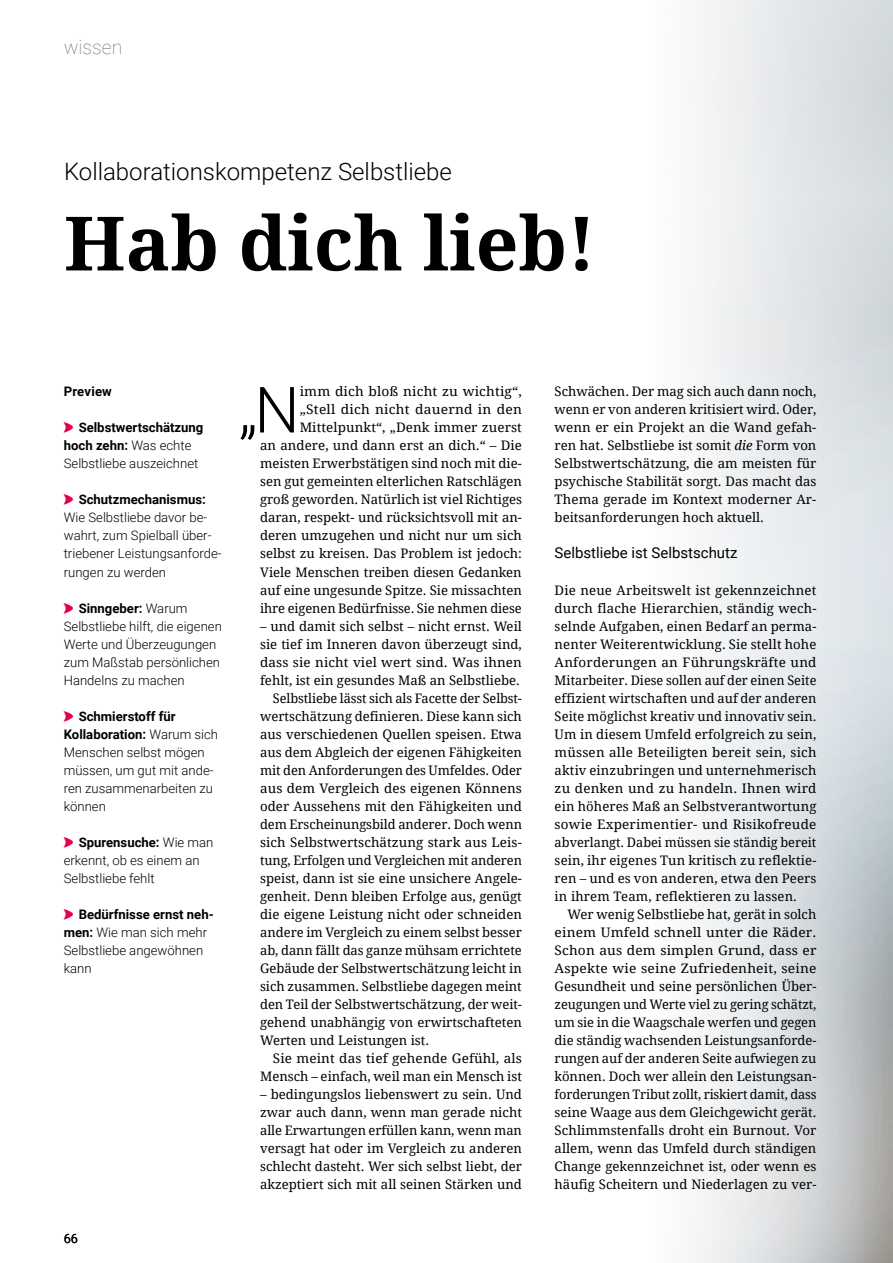
<style>
.page{position:relative;width:893px;height:1263px;background:#fff}
.page>*{position:absolute;margin:0;border:0;box-sizing:border-box;transform-origin:0 0}
.Headline{font:700 75px "Droid Serif";color:#000}
.Fließtext_mit_Initia{font:300 63.75px "Roboto";color:#000}
.Stichzeile{font:300 24px "Roboto";color:#000}
.t1{font:100 19.5px "Roboto";color:#666b6d}
.Zwischentitel{font:15px "Roboto";color:#000}
.Fließtext_mit_Einzug{font:13.2px/18px "Droid Serif";color:#000;text-align:justify}
.Fließtext_ohne_Einzu{font:13.2px/18px "Droid Serif";letter-spacing:.01em;color:#000;text-align:justify}
.t2{font:300 13.2px/18px "Roboto";color:#000}
.Fließtext_mit_Initia-2{font:13.2px/18px "Droid Serif";color:#000;text-align:right;scale:1.05 1}
.Fließtext_mit_Initia-3{font:13.2px/18px "Droid Serif";color:#000;text-align:justify}
.Subheadline__Hervorg{font:700 13.2px "Roboto";letter-spacing:.015em;color:#000}
.t3{font:12.75px "Roboto";color:#000}
.s1{font-weight:700}
.s2{font-style:italic}
</style>
<div class="page">
<h3 class="t1" style="left:64px;top:34px;width:60px">wissen</h3>
<p class="Stichzeile" style="left:64px;top:155px;width:389px">Kollaborationskompetenz Selbstliebe</p>
<p class="Headline" style="left:64px;top:201px;width:533px">Hab dich lieb!</p>
<p class="Subheadline__Hervorg" style="left:64px;top:382px;width:50px">Preview</p>
<p class="t2" style="left:64px;top:418px;width:141px;text-indent:15px"><span class="s1">Selbstwertschätzung hoch zehn:</span> Was echte<br>Selbstliebe auszeichnet</p>
<p class="t2" style="left:64px;top:490px;width:159px;text-indent:15px"><span class="s1">Schutzmechanismus:<br></span>Wie Selbstliebe davor be&shy;wahrt, zum Spielball über&shy;triebener Leistungsanforde&shy;rungen zu werden</p>
<p class="t2" style="left:64px;top:598px;width:160px;text-indent:15px"><span class="s1">Sinngeber:</span> Warum<br>Selbstliebe hilft, die eigenen<br>Werte und Überzeugungen zum Maßstab persönlichen<br>Handelns zu machen</p>
<p class="t2" style="left:64px;top:706px;width:156px;text-indent:15px"><span class="s1">Schmierstoff für<br>Kollaboration:</span> Warum sich<br>Menschen selbst mögen müssen, um gut mit ande&shy;ren zusammenarbeiten zu können</p>
<p class="t2" style="left:64px;top:832px;width:151px;text-indent:15px"><span class="s1">Spurensuche:</span> Wie man erkennt, ob es einem an<br>Selbstliebe fehlt</p>
<p class="t2" style="left:64px;top:904px;width:151px;text-indent:15px"><span class="s1">Bedürfnisse ernst neh&shy;men:</span> Wie man sich mehr<br>Selbstliebe angewöhnen kann</p>
<p class="t3" style="left:64px;top:1229px;width:16px">66</p>
<p class="Fließtext_mit_Initia-2" style="left:260px;top:383px;width:251px">imm dich bloß nicht zu wichtig“,<br>„Stell dich nicht dauernd in den Mittelpunkt“, „Denk immer zuerst<br>an andere, und dann erst an dich.“ – Die meisten Erwerbstätigen sind noch mit die&shy;sen gut gemeinten elterlichen Ratschlägen groß geworden. Natürlich ist viel Richtiges daran, respekt- und rücksichtsvoll mit an&shy;deren umzugehen und nicht nur um sich selbst zu kreisen. Das Problem ist jedoch:<br>Viele Menschen treiben diesen Gedanken auf eine ungesunde Spitze. Sie missachten ihre eigenen Bedürfnisse. Sie nehmen diese</p>
<p class="Fließtext_mit_Initia-3" style="left:260px;top:617px;width:263px">– und damit sich selbst – nicht ernst. Weil sie tief im Inneren davon überzeugt sind, dass sie nicht viel wert sind. Was ihnen fehlt, ist ein gesundes Maß an Selbstliebe.</p>
<p class="Fließtext_mit_Einzug" style="left:260px;top:689px;width:263px;text-indent:13px">Selbstliebe lässt sich als Facette der Selbst&shy;wertschätzung definieren. Diese kann sich aus verschiedenen Quellen speisen. Etwa aus dem Abgleich der eigenen Fähigkeiten mit den Anforderungen des Umfeldes. Oder aus dem Vergleich des eigenen Könnens oder Aussehens mit den Fähigkeiten und dem Erscheinungsbild anderer. Doch wenn sich Selbstwertschätzung stark aus Leis&shy;tung, Erfolgen und Vergleichen mit anderen speist, dann ist sie eine unsichere Angele&shy;genheit. Denn bleiben Erfolge aus, genügt die eigene Leistung nicht oder schneiden andere im Vergleich zu einem selbst besser ab, dann fällt das ganze mühsam errichtete Gebäude der Selbstwertschätzung leicht in sich zusammen. Selbstliebe dagegen meint den Teil der Selbstwertschätzung, der weit&shy;gehend unabhängig von erwirtschafteten Werten und Leistungen ist.</p>
<p class="Fließtext_mit_Einzug" style="left:260px;top:1049px;width:263px;text-align:right">Sie meint das tief gehende Gefühl, als<br>Mensch – einfach, weil man ein Mensch ist</p>
<p class="Fließtext_mit_Einzug" style="left:260px;top:1085px;width:263px">– bedingungslos liebenswert zu sein. Und zwar auch dann, wenn man gerade nicht alle Erwartungen erfüllen kann, wenn man versagt hat oder im Vergleich zu anderen schlecht dasteht. Wer sich selbst liebt, der akzeptiert sich mit all seinen Stärken und</p>
<p class="Fließtext_mit_Initia" style="left:239px;top:365px;width:62px">„N</p>
<p class="Fließtext_mit_Einzug" style="left:555px;top:383px;width:263px">Schwächen. Der mag sich auch dann noch, wenn er von anderen kritisiert wird. Oder, wenn er ein Projekt an die Wand gefah&shy;ren hat. Selbstliebe ist somit <span class="s2">die</span> Form von Selbstwertschätzung, die am meisten für psychische Stabilität sorgt. Das macht das Thema gerade im Kontext moderner Ar&shy;beitsanforderungen hoch aktuell.</p>
<p class="Zwischentitel" style="left:555px;top:543px;width:184px">Selbstliebe ist Selbstschutz</p>
<p class="Fließtext_ohne_Einzu" style="left:555px;top:581px;width:263px">Die neue Arbeitswelt ist gekennzeichnet durch flache Hierarchien, ständig wech&shy;selnde Aufgaben, einen Bedarf an perma&shy;nenter Weiterentwicklung. Sie stellt hohe Anforderungen an Führungskräfte und Mitarbeiter. Diese sollen auf der einen Seite effizient wirtschaften und auf der anderen Seite möglichst kreativ und innovativ sein.<br>Um in diesem Umfeld erfolgreich zu sein, müssen alle Beteiligten bereit sein, sich aktiv einzubringen und unternehmerisch zu denken und zu handeln. Ihnen wird ein höheres Maß an Selbstverantwortung sowie Experimentier- und Risikofreude abverlangt. Dabei müssen sie ständig bereit sein, ihr eigenes Tun kritisch zu reflektie&shy;ren – und es von anderen, etwa den Peers in ihrem Team, reflektieren zu lassen.</p>
<p class="Fließtext_mit_Einzug" style="left:555px;top:905px;width:263px;text-indent:13px">Wer wenig Selbstliebe hat, gerät in solch einem Umfeld schnell unter die Räder.<br>Schon aus dem simplen Grund, dass er Aspekte wie seine Zufriedenheit, seine Gesundheit und seine persönlichen Über&shy;zeugungen und Werte viel zu gering schätzt, um sie in die Waagschale werfen und gegen die ständig wachsenden Leistungsanforde&shy;rungen auf der anderen Seite aufwiegen zu können. Doch wer allein den Leistungsan&shy;forderungen Tribut zollt, riskiert damit, dass seine Waage aus dem Gleichgewicht gerät.<br>Schlimmstenfalls droht ein Burnout. Vor allem, wenn das Umfeld durch ständigen Change gekennzeichnet ist, oder wenn es häufig Scheitern und Niederlagen zu ver-</p>
</div>
